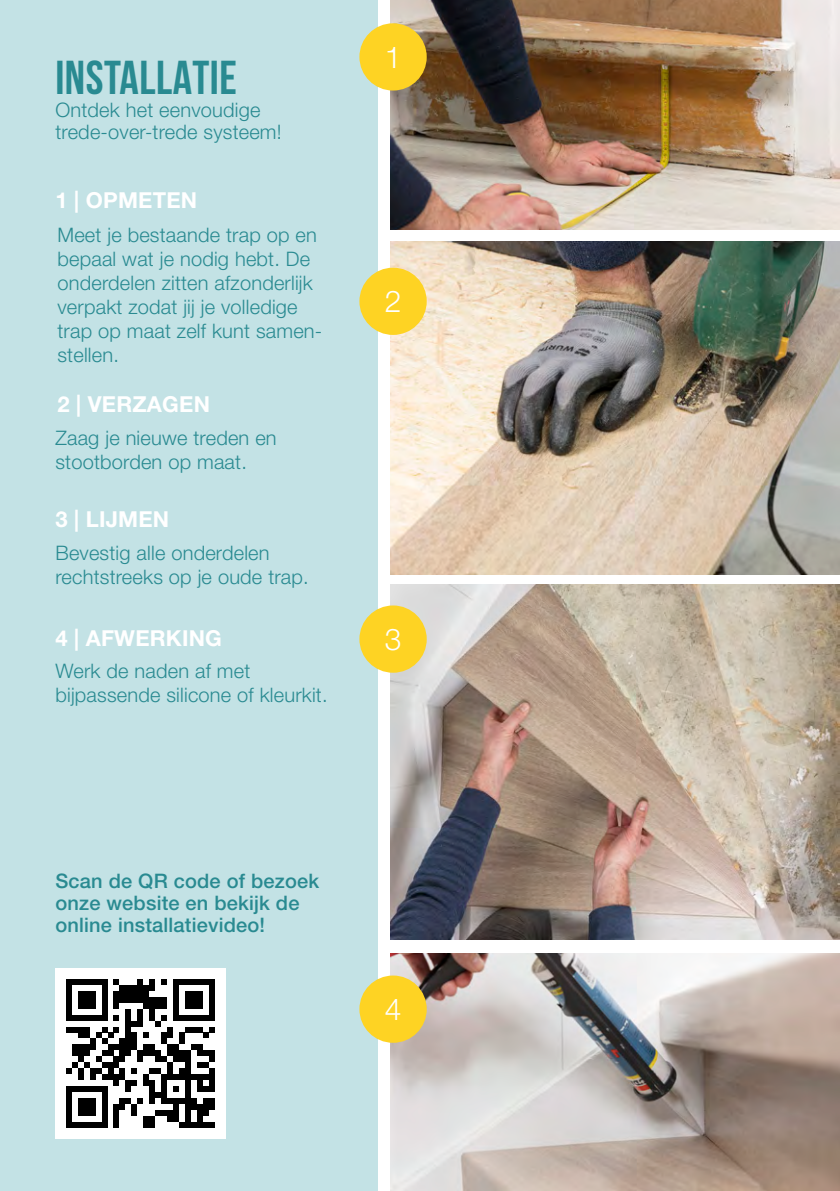
<style>
.page{position:relative;width:840px;height:1191px;background:#fff}
.page>*{position:absolute;margin:0;border:0;box-sizing:border-box;transform-origin:0 0}
.t1{font:700 47.6px "Bebas Neue";letter-spacing:.01em;color:#298a91}
.t2{font:300 30px "Helvetica Neue LT Std";color:#fff}
.t3{font:700 22px "Helvetica Neue LT Std";letter-spacing:.01em;color:#fff}
.t4{font:300 20px/24px "Helvetica Neue LT Std";letter-spacing:.01em;color:#298a91}
.t5{font:500 20px/22px "Helvetica Neue LT Std";letter-spacing:.01em;color:#298a91}
</style>
<div class="page">
<div style="left:0;top:0;width:377px;height:1191px;background:#c3e2e5"></div>
<img style="left:390px;top:584px;width:449px;height:355px">
<img style="left:390px;top:241px;width:449px;height:333px">
<img style="left:390px;top:0;width:449px;height:229px">
<img style="left:390px;top:953px;width:449px;height:238px">
<div style="left:55px;top:968px;width:171px;height:171px;background:#fff"></div>
<svg style="left:66px;top:979px;width:149px;height:149px"></svg>
<div style="left:359px;top:23px;width:67px;height:68px;background:#fed323;border-radius:50%"></div>
<div style="left:359px;top:268px;width:67px;height:67px;background:#fed323;border-radius:50%"></div>
<div style="left:359px;top:605px;width:67px;height:67px;background:#fed323;border-radius:50%"></div>
<div style="left:359px;top:975px;width:67px;height:67px;background:#fed323;border-radius:50%"></div>
<p class="t1" style="left:55px;top:51px;width:183px">INSTALLATIE</p>
<p class="t4" style="left:55px;top:98px;width:227px;line-height:22px">Ontdek het eenvoudige trede-over-trede systeem!</p>
<p class="t3" style="left:55px;top:186px;width:143px">1 | OPMETEN</p>
<p class="t4" style="left:57px;top:223px;width:266px">Meet je bestaande trap op en bepaal wat je nodig hebt. De onderdelen zitten afzonderlijk verpakt zodat jij je volledige trap op maat zelf kunt samen&shy;stellen.</p>
<p class="t3" style="left:57px;top:390px;width:154px">2 | VERZAGEN</p>
<p class="t4" style="left:55px;top:425px;width:223px">Zaag je nieuwe treden en stootborden op maat.</p>
<p class="t3" style="left:55px;top:506px;width:115px">3 | LIJMEN</p>
<p class="t4" style="left:55px;top:540px;width:255px">Bevestig alle onderdelen rechtstreeks op je oude trap.</p>
<p class="t3" style="left:55px;top:624px;width:168px">4 | AFWERKING</p>
<p class="t4" style="left:55px;top:658px;width:273px">Werk de naden af met bijpassende silicone of kleurkit.</p>
<p class="t2" style="left:384px;top:39px;width:18px">1</p>
<p class="t2" style="left:384px;top:283px;width:18px">2</p>
<p class="t2" style="left:384px;top:621px;width:18px">3</p>
<p class="t5" style="left:55px;top:870px;width:265px">Scan de QR code of bezoek onze website en bekijk de online installatievideo!</p>
<p class="t2" style="left:384px;top:990px;width:18px">4</p>
</div>
